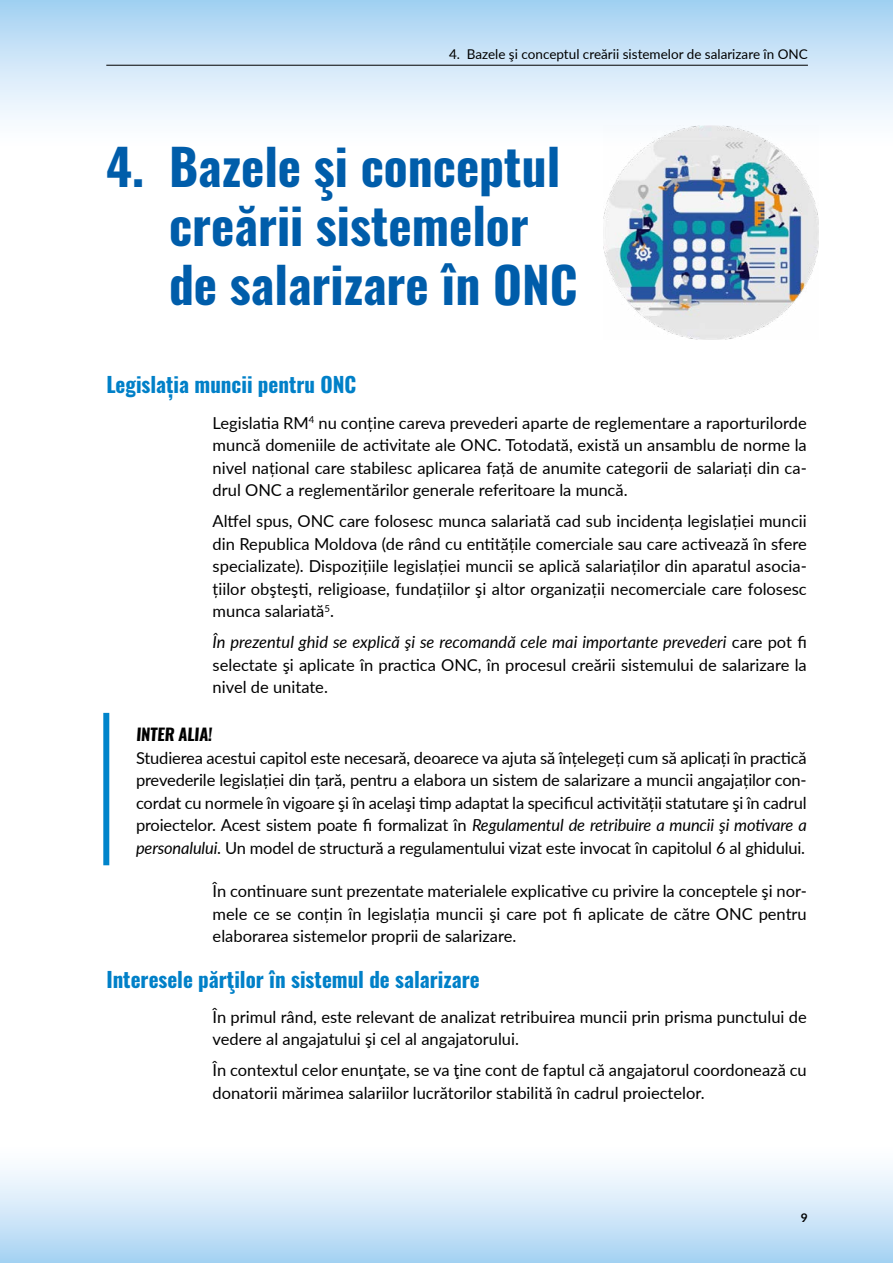
<style>
.page{position:relative;width:893px;height:1263px;background:#fff}
.page>*{position:absolute;margin:0;border:0;box-sizing:border-box;transform-origin:0 0}
.t1{font:700 49.5px/59.4px "Oswald";color:#005daa}
.t2{font:700 21px "Oswald";color:#0080c8}
.t3{font:16.5px/22.5px "Lato";color:#000;text-align:justify}
.t4{font:700 16.5px "Oswald";color:#000}
.t5{font:13.5px "Lato";color:#000}
.t6{font:700 12px "Lato";color:#000}
.s1{font-style:italic}
</style>
<div class="page">
<div style="left:0;top:1144px;width:893px;height:119px;background:linear-gradient(to bottom,#fff,#a9d4f3)"></div>
<div style="left:0;top:0;width:893px;height:149px;background:linear-gradient(to bottom,#a5d1f1,#fff)"></div>
<hr style="left:106px;top:65px;width:702px;height:1px;background:#000">
<div style="left:103px;top:713px;width:6px;height:152px;background:#0084cb"></div>
<img style="left:604px;top:125px;width:215px;height:215px">
<p class="t5" style="left:449px;top:44px;width:360px">4. Bazele şi conceptul creării sistemelor de salarizare în ONC</p>
<h1 class="t1" style="left:169px;top:140px;width:410px;text-indent:-63px">4. Bazele şi conceptul creării sistemelor de salarizare în ONC</h1>
<p class="t2" style="left:106px;top:374px;width:252px">Legislația muncii pentru ONC</p>
<p class="t3" style="left:213px;top:411px;width:596px">Legislatia RM<sup>4</sup> nu conține careva prevederi aparte de reglementare a raporturilorde muncă domeniile de activitate ale ONC. Totodată, există un ansamblu de norme la nivel național care stabilesc aplicarea față de anumite categorii de salariați din ca&shy;drul ONC a reglementărilor generale referitoare la muncă.</p>
<p class="t3" style="left:213px;top:509px;width:596px">Altfel spus, ONC care folosesc munca salariată cad sub incidența legislației muncii din Republica Moldova (de rând cu entitățile comerciale sau care activează în sfere specializate). Dispozițiile legislației muncii se aplică salariaților din aparatul asocia&shy;țiilor obşteşti, religioase, fundațiilor şi altor organizații necomerciale care folosesc munca salariată<sup>5</sup>.</p>
<p class="t3" style="left:213px;top:630px;width:596px"><span class="s1">În prezentul ghid se explică şi se recomandă cele mai importante prevederi</span> care pot fi selectate şi aplicate în practica ONC, în procesul creării sistemului de salarizare la nivel de unitate.</p>
<p class="t4" style="left:136px;top:726px;width:80px">INTER ALIA!</p>
<p class="t3" style="left:136px;top:746px;width:672px">Studierea acestui capitol este necesară, deoarece va ajuta să înțelegeți cum să aplicați în practică prevederile legislației din țară, pentru a elabora un sistem de salarizare a muncii angajaților con&shy;cordat cu normele în vigoare şi în acelaşi timp adaptat la specificul activității statutare şi în cadrul proiectelor. Acest sistem poate fi formalizat în <span class="s1">Regulamentul de retribuire a muncii şi motivare a personalului</span>. Un model de structură a regulamentului vizat este invocat în capitolul 6 al ghidului.</p>
<p class="t3" style="left:213px;top:879px;width:596px">În continuare sunt prezentate materialele explicative cu privire la conceptele şi nor&shy;mele ce se conțin în legislația muncii şi care pot fi aplicate de către ONC pentru elaborarea sistemelor proprii de salarizare.</p>
<p class="t2" style="left:106px;top:968px;width:375px">Interesele părţilor în sistemul de salarizare</p>
<p class="t3" style="left:213px;top:1005px;width:596px">În primul rând, este relevant de analizat retribuirea muncii prin prisma punctului de vedere al angajatului şi cel al angajatorului.</p>
<p class="t3" style="left:213px;top:1058px;width:596px">În contextul celor enunţate, se va ţine cont de faptul că angajatorul coordonează cu donatorii mărimea salariilor lucrătorilor stabilită în cadrul proiectelor.</p>
<p class="t6" style="left:801px;top:1208px;width:8px">9</p>
</div>
